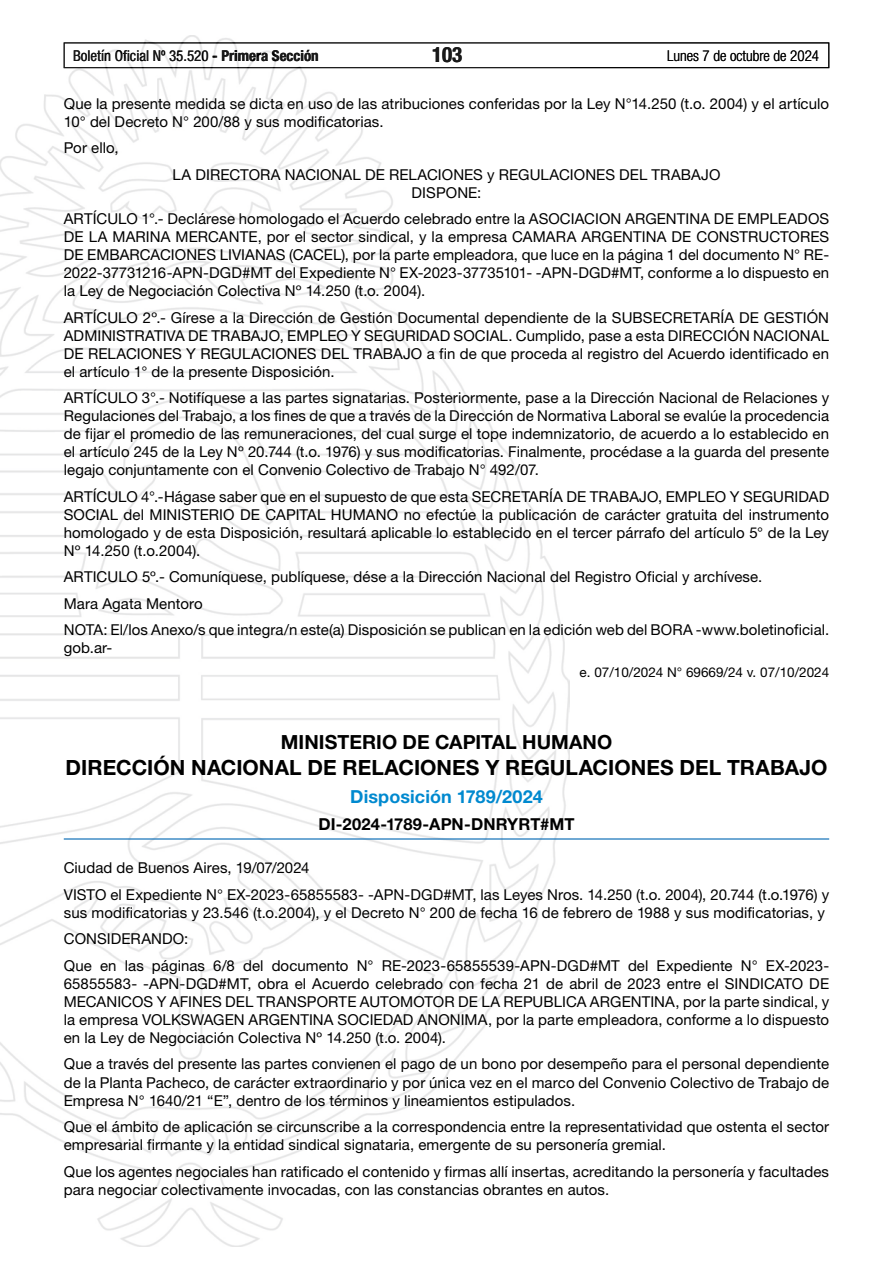
<style>
.page{position:relative;width:893px;height:1263px;background:#fff}
.page>*{position:absolute;margin:0;border:0;box-sizing:border-box;transform-origin:0 0}
.t1{font:700 21px "Helvetica Neue LT Std";color:#000}
.t2{font:700 condensed 21px "Helvetica Neue LT Std";color:#000}
.t3{font:700 19.5px "Helvetica Neue LT Std";letter-spacing:.005em;color:#000}
.t4{font:700 18px "Helvetica Neue LT Std";letter-spacing:.005em;color:#0089cf}
.t5{font:700 16.5px "Helvetica Neue LT Std";letter-spacing:.01em;color:#000}
.t6{font:15px/18px "Helvetica Neue LT Std";letter-spacing:.005em;color:#000}
.t7{font:condensed 15px "Helvetica Neue LT Std";color:#000}
.t8{font:300 condensed 15px "Helvetica Neue LT Std";color:#000}
.t9{font:13.5px "Helvetica Neue LT Std";color:#000}
.s1{font-weight:700}
</style>
<div class="page">
<div style="left:64px;top:43px;width:765px;height:25px;border:1px solid #000"></div>
<img style="left:0;top:35px;width:569px;height:1211px">
<hr style="left:64px;top:838px;width:765px;height:1px;background:#0066b3">
<p class="t7" style="left:73px;top:47px;width:247px">Boletín Oficial Nº 35.520 <span class="s1">- Primera Sección</span></p>
<h1 class="t2" style="left:432px;top:42px;width:32px">103</h1>
<p class="t8" style="left:667px;top:47px;width:154px">Lunes 7 de octubre de 2024</p>
<p class="t6" style="left:64px;top:94px;width:767px">Que la presente medida se dicta en uso de las atribuciones conferidas por la Ley N°14.250 (t.o. 2004) y el artículo<br>10° del Decreto N° 200/88 y sus modificatorias.</p>
<p class="t6" style="left:64px;top:138px;width:56px">Por ello,</p>
<p class="t6" style="left:173px;top:165px;width:549px;text-align:center">LA DIRECTORA NACIONAL DE RELACIONES y REGULACIONES DEL TRABAJO<br>DISPONE:</p>
<p class="t6" style="left:64px;top:209px;width:767px;text-align:justify">ARTÍCULO 1°.- Declárese homologado el Acuerdo celebrado entre la ASOCIACION ARGENTINA DE EMPLEADOS DE LA MARINA MERCANTE, por el sector sindical, y la empresa CAMARA ARGENTINA DE CONSTRUCTORES DE EMBARCACIONES LIVIANAS (CACEL), por la parte empleadora, que luce en la página 1 del documento N° RE-2022-37731216-APN-DGD#MT del Expediente N° EX-2023-37735101- -APN-DGD#MT, conforme a lo dispuesto en la Ley de Negociación Colectiva Nº 14.250 (t.o. 2004).</p>
<p class="t6" style="left:64px;top:308px;width:767px;text-align:justify">ARTÍCULO 2º.- Gírese a la Dirección de Gestión Documental dependiente de la SUBSECRETARÍA DE GESTIÓN ADMINISTRATIVA DE TRABAJO, EMPLEO Y SEGURIDAD SOCIAL. Cumplido, pase a esta DIRECCIÓN NACIONAL DE RELACIONES Y REGULACIONES DEL TRABAJO a fin de que proceda al registro del Acuerdo identificado en el artículo 1° de la presente Disposición.</p>
<p class="t6" style="left:64px;top:388px;width:767px;text-align:justify">ARTÍCULO 3°.- Notifíquese a las partes signatarias. Posteriormente, pase a la Dirección Nacional de Relaciones y Regulaciones del Trabajo, a los fines de que a través de la Dirección de Normativa Laboral se evalúe la procedencia de fijar el promedio de las remuneraciones, del cual surge el tope indemnizatorio, de acuerdo a lo establecido en el artículo 245 de la Ley Nº 20.744 (t.o. 1976) y sus modificatorias. Finalmente, procédase a la guarda del presente legajo conjuntamente con el Convenio Colectivo de Trabajo N° 492/07.</p>
<p class="t6" style="left:64px;top:487px;width:767px;text-align:justify">ARTÍCULO 4°.-Hágase saber que en el supuesto de que esta SECRETARÍA DE TRABAJO, EMPLEO Y SEGURIDAD SOCIAL del MINISTERIO DE CAPITAL HUMANO no efectúe la publicación de carácter gratuita del instrumento homologado y de esta Disposición, resultará aplicable lo establecido en el tercer párrafo del artículo 5° de la Ley Nº 14.250 (t.o.2004).</p>
<p class="t6" style="left:64px;top:563px;width:767px;line-height:26.5px">ARTICULO 5º.- Comuníquese, publíquese, dése a la Dirección Nacional del Registro Oficial y archívese.<br>Mara Agata Mentoro<br>NOTA: El/los Anexo/s que integra/n este(a) Disposición se publican en la edición web del BORA -www.boletinoficial.</p>
<p class="t6" style="left:64px;top:639px;width:50px">gob.ar-</p>
<p class="t9" style="left:580px;top:664px;width:251px">e. 07/10/2024 N° 69669/24 v. 07/10/2024</p>
<h2 class="t3" style="left:281px;top:730px;width:333px">MINISTERIO DE CAPITAL HUMANO</h2>
<h1 class="t1" style="left:66px;top:755px;width:763px">DIRECCIÓN NACIONAL DE RELACIONES Y REGULACIONES DEL TRABAJO</h1>
<p class="t4" style="left:350px;top:786px;width:194px">Disposición 1789/2024</p>
<p class="t5" style="left:319px;top:814px;width:257px">DI-2024-1789-APN-DNRYRT#MT</p>
<p class="t6" style="left:64px;top:855px;width:767px;line-height:26.5px">Ciudad de Buenos Aires, 19/07/2024<br>VISTO el Expediente N° EX-2023-65855583- -APN-DGD#MT, las Leyes Nros. 14.250 (t.o. 2004), 20.744 (t.o.1976) y</p>
<p class="t6" style="left:64px;top:899px;width:767px;line-height:26.5px">sus modificatorias y 23.546 (t.o.2004), y el Decreto N° 200 de fecha 16 de febrero de 1988 y sus modificatorias, y<br>CONSIDERANDO:<br>Que en las páginas 6/8 del documento N° RE-2023-65855539-APN-DGD#MT del Expediente N° EX-2023-</p>
<p class="t6" style="left:64px;top:974px;width:767px;text-align:justify">65855583- -APN-DGD#MT, obra el Acuerdo celebrado con fecha 21 de abril de 2023 entre el SINDICATO DE MECANICOS Y AFINES DEL TRANSPORTE AUTOMOTOR DE LA REPUBLICA ARGENTINA, por la parte sindical, y la empresa VOLKSWAGEN ARGENTINA SOCIEDAD ANONIMA, por la parte empleadora, conforme a lo dispuesto en la Ley de Negociación Colectiva Nº 14.250 (t.o. 2004).</p>
<p class="t6" style="left:64px;top:1055px;width:767px;text-align:justify">Que a través del presente las partes convienen el pago de un bono por desempeño para el personal dependiente de la Planta Pacheco, de carácter extraordinario y por única vez en el marco del Convenio Colectivo de Trabajo de Empresa N° 1640/21 “E”, dentro de los términos y lineamientos estipulados.</p>
<p class="t6" style="left:64px;top:1117px;width:767px">Que el ámbito de aplicación se circunscribe a la correspondencia entre la representatividad que ostenta el sector empresarial firmante y la entidad sindical signataria, emergente de su personería gremial.</p>
<p class="t6" style="left:64px;top:1162px;width:767px">Que los agentes negociales han ratificado el contenido y firmas allí insertas, acreditando la personería y facultades para negociar colectivamente invocadas, con las constancias obrantes en autos.</p>
</div>
